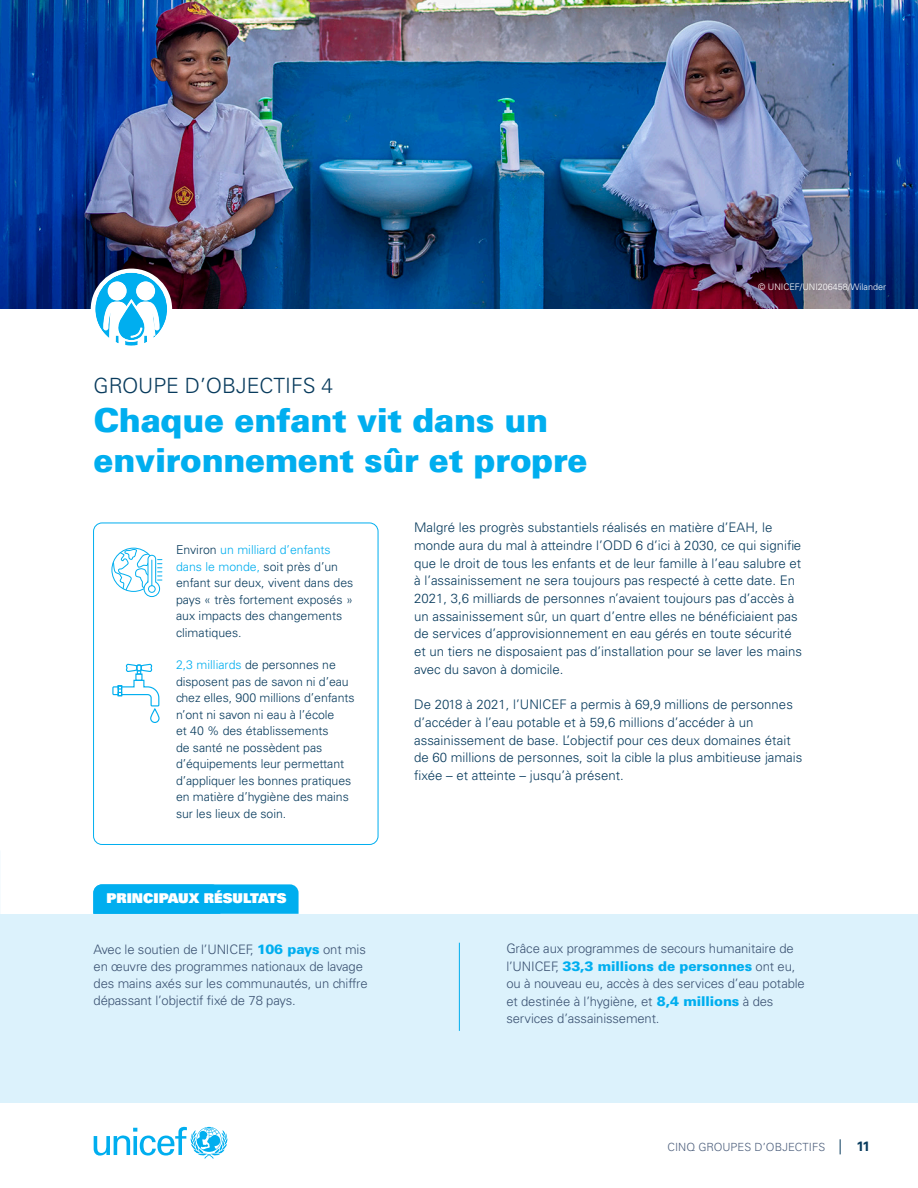
<style>
.page{position:relative;width:918px;height:1188px;background:#fff}
.page>*{position:absolute;margin:0;border:0;box-sizing:border-box;transform-origin:0 0}
.t1{font:900 33px/39.6px "Univers";letter-spacing:-.01em;color:#00aeef}
.t2{font:300 21px "Univers LT Std";color:#083b5d}
.t3{font:900 13.5px "Univers LT Std";letter-spacing:-.01em;color:#00aeef}
.t4{font:13.5px "Univers LT Std X Black";color:#fff}
.t5{font:700 13.5px "Univers LT Std";color:#083b5d}
.t6{font:300 13.2px/17.7px "Univers LT Std";color:#083b5d}
.t7{font:300 13.05px/17px "Univers LT Std";letter-spacing:-.01em;color:#3c5373}
.t8{font:300 12.3px/16.5px "Univers LT Std";letter-spacing:-.005em;color:#083b5d}
.t9{font:300 11.25px "Univers LT Std";letter-spacing:.005em;color:#4f617e}
.t10{font:300 9px "Univers LT Std";color:#fff}
.s1{color:#00aeef}
.s2{font-weight:900;font-size:13.5px;color:#00aeef}
.s3{font-weight:300;font-size:13.05px;color:#3c5373}
</style>
<div class="page">
<svg style="left:840px;top:1139px;width:1px;height:15px"></svg>
<div style="left:0;top:914px;width:918px;height:188px;background:#dcf2fc"></div>
<img style="left:0;top:0;width:918px;height:308px">
<div style="left:93px;top:523px;width:285px;height:322px;border:1px solid #00aeef;border-radius:9px"></div>
<div style="left:91px;top:269px;width:81px;height:81px;background:#fff;border-radius:50%"></div>
<svg style="left:93px;top:271px;width:76px;height:75px"></svg>
<div style="left:108px;top:282px;width:19px;height:18px;background:#fff;border-radius:50%"></div>
<div style="left:137px;top:282px;width:18px;height:18px;background:#fff;border-radius:50%"></div>
<div style="left:135px;top:673px;width:8px;height:8px;border:1px solid #00aeef"></div>
<svg style="left:125px;top:664px;width:28px;height:9px"></svg>
<svg style="left:112px;top:679px;width:48px;height:28px"></svg>
<div style="left:150px;top:708px;width:10px;height:15px;border:1px solid #00aeef;border-radius:4px"></div>
<div style="left:136px;top:664px;width:6px;height:7px;border:1px solid #00aeef;border-radius:2px"></div>
<div style="left:118px;top:685px;width:4px;height:11px;border:1px solid #00aeef"></div>
<hr style="left:459px;top:943px;width:1px;height:88px;background:#00aeef">
<svg style="left:94px;top:1127px;width:133px;height:32px"></svg>
<div style="left:111px;top:548px;width:45px;height:44px;border:1px solid #00aeef;border-radius:50%"></div>
<svg style="left:112px;top:548px;width:50px;height:50px"></svg>
<svg style="left:93px;top:884px;width:206px;height:30px;background:#05afef"></svg>
<p class="t2" style="left:94px;top:373px;width:241px">GROUPE D’OBJECTIFS 4</p>
<p class="t1" style="left:94px;top:399px;width:496px">Chaque enfant vit dans un environnement sûr et propre</p>
<p class="t10" style="left:758px;top:282px;width:129px">© UNICEF/UNI206458/Wilander</p>
<p class="t8" style="left:176px;top:542px;width:179px">Environ <span class="s1">un milliard d’enfants dans le monde,</span> soit près d’un enfant sur deux, vivent dans des pays « très fortement exposés » aux impacts des changements climatiques.</p>
<p class="t8" style="left:176px;top:657px;width:180px"><span class="s1">2,3 milliards</span> de personnes ne disposent pas de savon ni d’eau chez elles, 900 millions d’enfants n’ont ni savon ni eau à l’école<br>et 40 % des établissements<br>de santé ne possèdent pas d’équipements leur permettant d’appliquer les bonnes pratiques en matière d’hygiène des mains sur les lieux de soin.</p>
<p class="t4" style="left:107px;top:890px;width:182px">PRINCIPAUX RÉSULTATS</p>
<p class="t4" style="left:108px;top:890px;width:99px">KEY RESULTS</p>
<p class="t7" style="left:94px;top:941px;width:276px">Avec le soutien de l’UNICEF, <span class="s2">106 pays</span> ont mis en œuvre des programmes nationaux de lavage des mains axés sur les communautés, un chiffre dépassant l’objectif fixé de 78 pays.</p>
<p class="t6" style="left:414px;top:519px;width:390px">Malgré les progrès substantiels réalisés en matière d’EAH, le monde aura du mal à atteindre l’ODD 6 d’ici à 2030, ce qui signifie que le droit de tous les enfants et de leur famille à l’eau salubre et à l’assainissement ne sera toujours pas respecté à cette date. En 2021, 3,6 milliards de personnes n’avaient toujours pas d’accès à un assainissement sûr, un quart d’entre elles ne bénéficiaient pas de services d’approvisionnement en eau gérés en toute sécurité et un tiers ne disposaient pas d’installation pour se laver les mains avec du savon à domicile.</p>
<p class="t6" style="left:414px;top:696px;width:390px">De 2018 à 2021, l’UNICEF a permis à 69,9 millions de personnes d’accéder à l’eau potable et à 59,6 millions d’accéder à un assainissement de base. L’objectif pour ces deux domaines était de 60 millions de personnes, soit la cible la plus ambitieuse jamais fixée – et atteinte – jusqu’à présent.</p>
<p class="t7" style="left:506px;top:940px;width:289px">Grâce aux programmes de secours humanitaire de</p>
<p class="t3" style="left:506px;top:958px;width:291px"><span class="s3">l’UNICEF,</span> 33,3 millions de personnes <span class="s3">ont eu,</span></p>
<p class="t7" style="left:506px;top:975px;width:300px;line-height:17.5px">ou à nouveau eu, accès à des services d’eau potable et destinée à l’hygiène, et <span class="s2">8,4 millions</span> à des services d’assainissement.</p>
<p class="t9" style="left:667px;top:1140px;width:159px">CINQ GROUPES D’OBJECTIFS</p>
<p class="t5" style="left:856px;top:1139px;width:15px">11</p>
</div>
